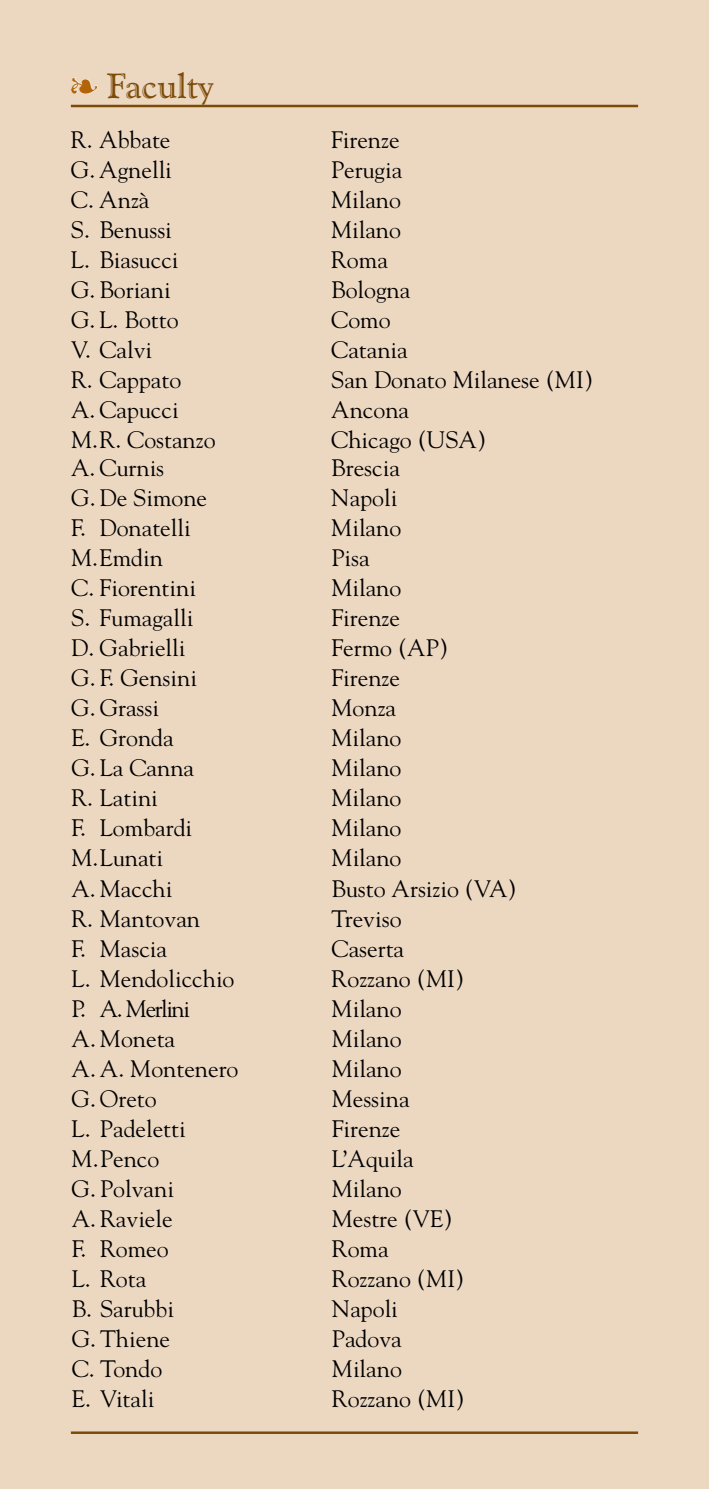
<style>
.page{position:relative;width:709px;height:1489px;background:#fff}
.page>*{position:absolute;margin:0;border:0;box-sizing:border-box;transform-origin:0 0}
.t1{font:35px "Goudy Handtooled BT";color:#7c4b08}
.t2{font:23.75px "Goudy";color:#000}
.t3{font:23.75px "Goudy";letter-spacing:-.06em;color:#000}
.s1{color:#b36408}
</style>
<div class="page">
<div style="left:0;top:0;width:709px;height:1488px;background:#ecd7c1"></div>
<hr style="left:71px;top:105px;width:567px;height:2px;background:#7c4b08">
<hr style="left:71px;top:1431px;width:567px;height:2px;background:#7c4b08">
<svg style="left:70px;top:77px;width:28px;height:17px"></svg>
<h1 class="t1" style="left:71px;top:64px;width:145px"><span class="s1">❧</span> Faculty</h1>
<p class="t2" style="left:71px;top:125px;width:101px">R. Abbate</p>
<p class="t2" style="left:331px;top:125px;width:70px">Firenze</p>
<p class="t2" style="left:71px;top:155px;width:102px">G. Agnelli</p>
<p class="t2" style="left:331px;top:155px;width:73px">Perugia</p>
<p class="t2" style="left:71px;top:185px;width:80px">C. Anzà</p>
<p class="t2" style="left:331px;top:185px;width:71px">Milano</p>
<p class="t2" style="left:71px;top:215px;width:102px">S. Benussi</p>
<p class="t2" style="left:331px;top:215px;width:71px">Milano</p>
<p class="t2" style="left:71px;top:245px;width:109px">L. Biasucci</p>
<p class="t2" style="left:331px;top:245px;width:58px">Roma</p>
<p class="t2" style="left:71px;top:275px;width:101px">G. Boriani</p>
<p class="t2" style="left:331px;top:275px;width:81px">Bologna</p>
<p class="t2" style="left:71px;top:305px;width:109px">G. L. Botto</p>
<p class="t2" style="left:331px;top:305px;width:61px">Como</p>
<p class="t2" style="left:71px;top:335px;width:83px">V. Calvi</p>
<p class="t2" style="left:331px;top:335px;width:78px">Catania</p>
<p class="t2" style="left:71px;top:365px;width:112px">R. Cappato</p>
<p class="t2" style="left:331px;top:365px;width:263px">San Donato Milanese (MI)</p>
<p class="t2" style="left:71px;top:395px;width:109px">A. Capucci</p>
<p class="t2" style="left:331px;top:395px;width:79px">Ancona</p>
<p class="t2" style="left:71px;top:425px;width:146px">M.R. Costanzo</p>
<p class="t2" style="left:331px;top:425px;width:157px">Chicago (USA)</p>
<p class="t2" style="left:71px;top:453px;width:95px">A. Curnis</p>
<p class="t2" style="left:331px;top:453px;width:70px">Brescia</p>
<p class="t2" style="left:71px;top:483px;width:137px">G. De Simone</p>
<p class="t2" style="left:331px;top:483px;width:67px">Napoli</p>
<p class="t2" style="left:71px;top:513px;width:121px">F. Donatelli</p>
<p class="t2" style="left:331px;top:513px;width:71px">Milano</p>
<p class="t2" style="left:71px;top:543px;width:93px">M.Emdin</p>
<p class="t2" style="left:331px;top:543px;width:40px">Pisa</p>
<p class="t2" style="left:71px;top:573px;width:126px">C. Fiorentini</p>
<p class="t2" style="left:331px;top:573px;width:71px">Milano</p>
<p class="t2" style="left:71px;top:603px;width:124px">S. Fumagalli</p>
<p class="t2" style="left:331px;top:603px;width:70px">Firenze</p>
<p class="t2" style="left:71px;top:633px;width:116px">D. Gabrielli</p>
<p class="t2" style="left:331px;top:633px;width:118px">Fermo (AP)</p>
<p class="t2" style="left:71px;top:663px;width:127px">G. F. Gensini</p>
<p class="t2" style="left:331px;top:663px;width:70px">Firenze</p>
<p class="t2" style="left:71px;top:693px;width:89px">G. Grassi</p>
<p class="t2" style="left:331px;top:693px;width:66px">Monza</p>
<p class="t2" style="left:71px;top:723px;width:104px">E. Gronda</p>
<p class="t2" style="left:331px;top:723px;width:71px">Milano</p>
<p class="t2" style="left:71px;top:753px;width:124px">G. La Canna</p>
<p class="t2" style="left:331px;top:753px;width:71px">Milano</p>
<p class="t2" style="left:71px;top:783px;width:88px">R. Latini</p>
<p class="t2" style="left:331px;top:783px;width:71px">Milano</p>
<p class="t2" style="left:71px;top:813px;width:122px">F. Lombardi</p>
<p class="t2" style="left:331px;top:813px;width:71px">Milano</p>
<p class="t2" style="left:71px;top:843px;width:93px">M.Lunati</p>
<p class="t2" style="left:331px;top:843px;width:71px">Milano</p>
<p class="t2" style="left:71px;top:873px;width:102px">A. Macchi</p>
<p class="t2" style="left:331px;top:873px;width:187px">Busto Arsizio (VA)</p>
<p class="t2" style="left:71px;top:903px;width:130px">R. Mantovan</p>
<p class="t2" style="left:331px;top:903px;width:71px">Treviso</p>
<p class="t2" style="left:71px;top:933px;width:97px">F. Mascia</p>
<p class="t2" style="left:331px;top:933px;width:74px">Caserta</p>
<p class="t2" style="left:71px;top:963px;width:164px">L. Mendolicchio</p>
<p class="t2" style="left:331px;top:963px;width:134px">Rozzano (MI)</p>
<p class="t3" style="left:71px;top:993px;width:120px">P. A. Merlini</p>
<p class="t2" style="left:331px;top:993px;width:71px">Milano</p>
<p class="t2" style="left:72px;top:1023px;width:105px">A. Moneta</p>
<p class="t2" style="left:332px;top:1023px;width:71px">Milano</p>
<p class="t2" style="left:72px;top:1053px;width:168px">A. A. Montenero</p>
<p class="t2" style="left:332px;top:1053px;width:71px">Milano</p>
<p class="t2" style="left:72px;top:1083px;width:87px">G. Oreto</p>
<p class="t2" style="left:332px;top:1083px;width:79px">Messina</p>
<p class="t2" style="left:72px;top:1113px;width:116px">L. Padeletti</p>
<p class="t2" style="left:332px;top:1113px;width:70px">Firenze</p>
<p class="t2" style="left:72px;top:1143px;width:89px">M.Penco</p>
<p class="t2" style="left:332px;top:1143px;width:83px">L’Aquila</p>
<p class="t2" style="left:72px;top:1173px;width:104px">G. Polvani</p>
<p class="t2" style="left:332px;top:1173px;width:71px">Milano</p>
<p class="t2" style="left:72px;top:1203px;width:102px">A. Raviele</p>
<p class="t2" style="left:332px;top:1203px;width:122px">Mestre (VE)</p>
<p class="t2" style="left:72px;top:1233px;width:98px">F. Romeo</p>
<p class="t2" style="left:332px;top:1233px;width:58px">Roma</p>
<p class="t2" style="left:72px;top:1263px;width:76px">L. Rota</p>
<p class="t2" style="left:332px;top:1263px;width:134px">Rozzano (MI)</p>
<p class="t2" style="left:72px;top:1293px;width:104px">B. Sarubbi</p>
<p class="t2" style="left:332px;top:1293px;width:67px">Napoli</p>
<p class="t2" style="left:72px;top:1323px;width:100px">G. Thiene</p>
<p class="t2" style="left:332px;top:1323px;width:71px">Padova</p>
<p class="t2" style="left:72px;top:1353px;width:92px">C. Tondo</p>
<p class="t2" style="left:332px;top:1353px;width:71px">Milano</p>
<p class="t2" style="left:72px;top:1383px;width:84px">E. Vitali</p>
<p class="t2" style="left:332px;top:1383px;width:134px">Rozzano (MI)</p>
</div>
